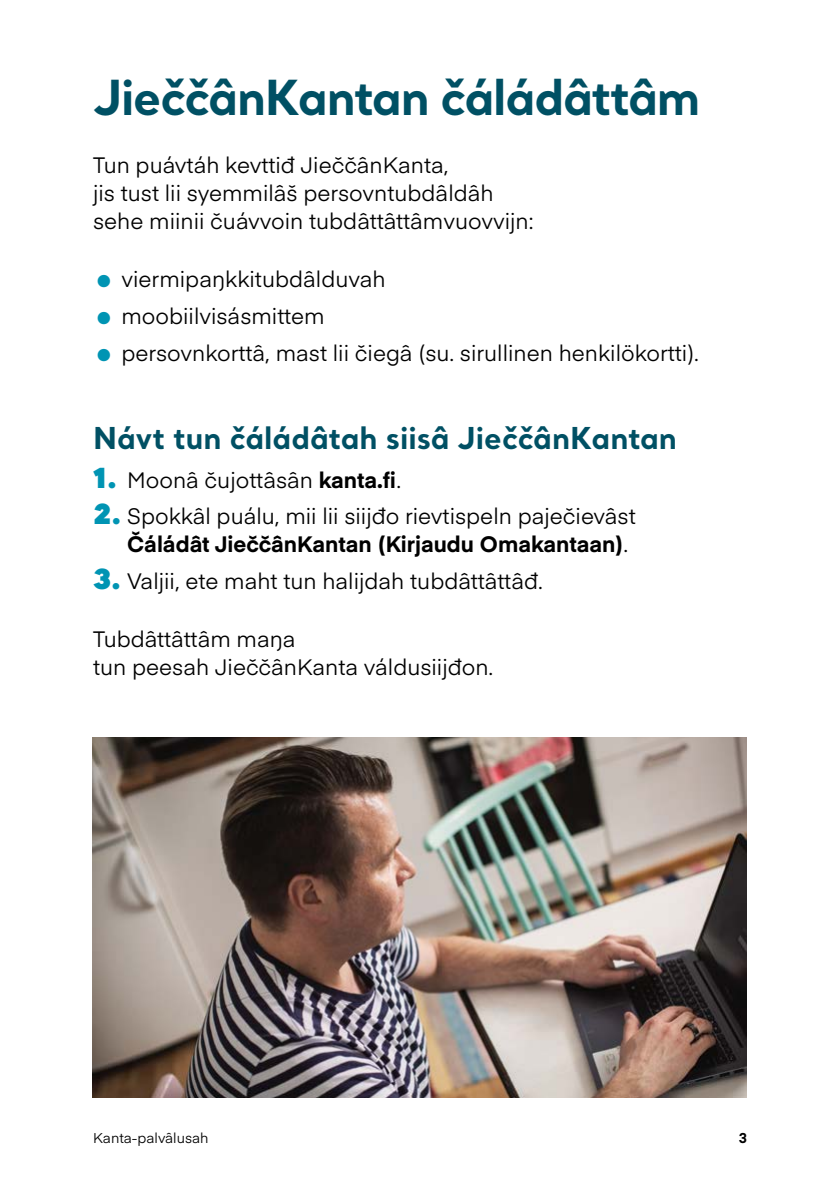
<style>
.page{position:relative;width:840px;height:1191px;background:#fff}
.page>*{position:absolute;margin:0;border:0;box-sizing:border-box;transform-origin:0 0}
.t1{font:700 48px "Santral";letter-spacing:-.025em;color:#005064}
.t2{font:700 30px "Santral";color:#005064}
.Body_text_1{font:22px/28px "Eina 01";color:#000}
.t3{font:14px "Eina 01";color:#000}
.t4{font:700 14px "Eina 01";color:#000}
.s1{font-size:41.8px;color:#0094b3}
.s2{font-family:"Santral";font-weight:900;font-size:27.6px;color:#0094b3}
.s3{font-weight:700}
</style>
<div class="page">
<img style="left:93px;top:737px;width:653px;height:361px">
<h2 class="t1" style="left:93px;top:65px;width:608px">JieččânKantan čáládâttâm</h2>
<p class="Body_text_1" style="left:93px;top:150px;width:441px">Tun puávtáh kevttiđ JieččânKanta,<br>jis tust lii syemmilâš persovntubdâldâh sehe miinii čuávvoin tubdâttâttâmvuovvijn:</p>
<p class="Body_text_1" style="left:93px;top:264px;width:294px"><span class="s1">•</span> viermipaŋkkitubdâlduvah</p>
<p class="Body_text_1" style="left:93px;top:301px;width:233px"><span class="s1">•</span> moobiilvisásmittem</p>
<p class="Body_text_1" style="left:93px;top:337px;width:607px"><span class="s1">•</span> persovnkorttâ, mast lii čiegâ (su. sirullinen henkilökortti).</p>
<h3 class="t2" style="left:93px;top:417px;width:585px">Návt tun čáládâtah siisâ JieččânKantan</h3>
<p class="Body_text_1" style="left:93px;top:464px;width:309px"><span class="s2">1.</span> Moonâ čujottâsân <span class="s3">kanta.fi</span>.</p>
<p class="Body_text_1" style="left:127px;top:501px;width:510px;text-indent:-34px"><span class="s2">2.</span> Spokkâl puálu, mii lii siijđo rievtispeln paječievâst<br><span class="s3">Čáládât JieččânKantan (Kirjaudu Omakantaan)</span>.</p>
<p class="Body_text_1" style="left:93px;top:565px;width:451px"><span class="s2">3.</span> Valjii, ete maht tun halijdah tubdâttâttâđ.</p>
<p class="Body_text_1" style="left:93px;top:623px;width:401px">Tubdâttâttâm maŋa<br>tun peesah JieččânKanta váldusiijđon.</p>
<p class="t3" style="left:93px;top:1127px;width:117px">Kanta-palvâlusah</p>
<p class="t4" style="left:738px;top:1127px;width:10px">3</p>
</div>
